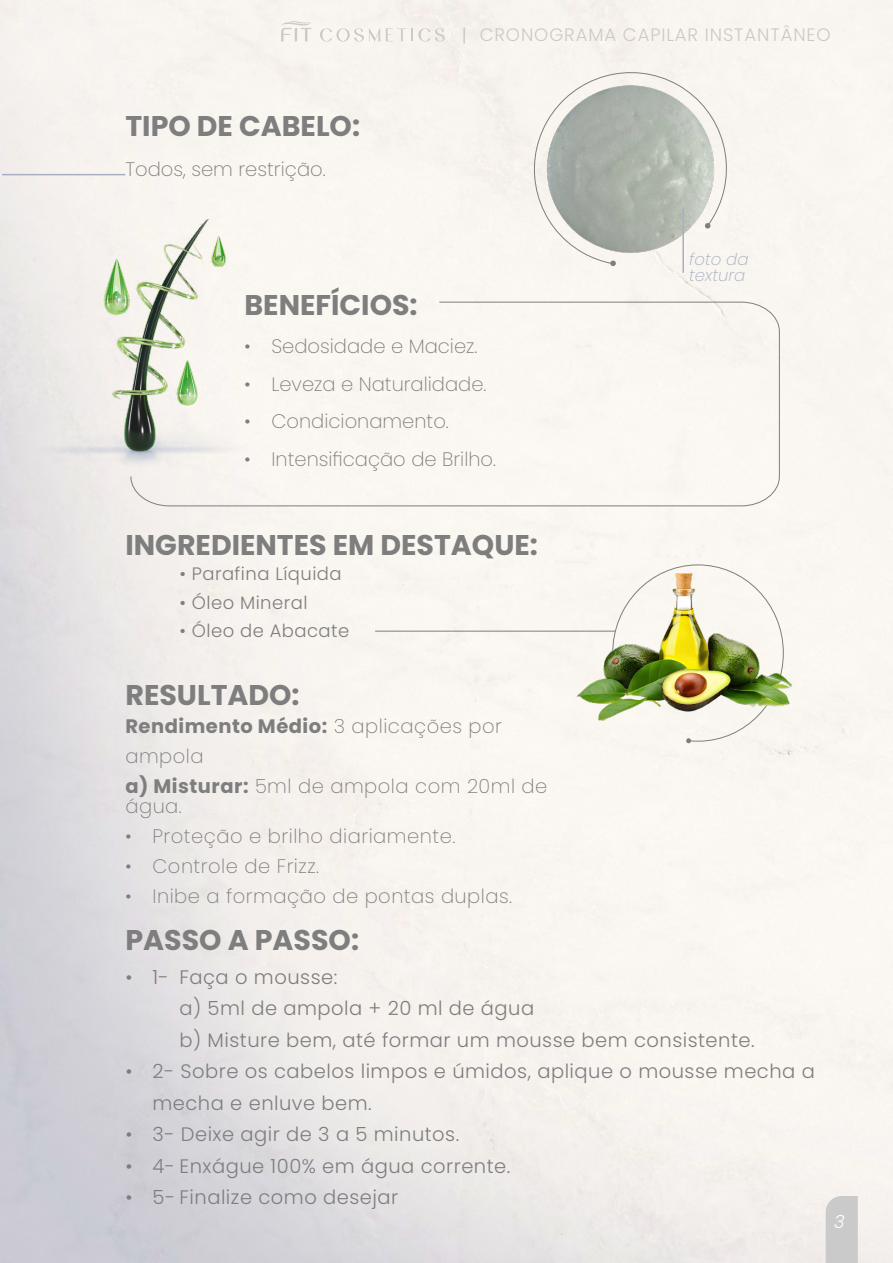
<style>
.page{position:relative;width:893px;height:1263px;background:#fff}
.page>*{position:absolute;margin:0;border:0;box-sizing:border-box;transform-origin:0 0}
.t1{font:700 28.5px "Poppins";color:#7e7e7e}
.t2{font:300 19.5px/31.5px "Poppins";letter-spacing:.025em;color:#7e7e7e}
.t3{font:200 19.5px/30px "Poppins";letter-spacing:.025em;color:#7e7e7e}
.t4{font:200 19.5px "Poppins";color:#7e7e7e}
.t5{font:300 18px "Poppins";letter-spacing:.025em;color:#7e7e7e}
.t6{font:300 18px "Poppins";letter-spacing:.05em;color:#cbc9c9}
.t7{font:italic 300 18px "Poppins";color:#fff}
.t8{font:italic 200 16.5px/16.5px "Poppins";color:#a9aec3}
.s1{font-weight:700}
</style>
<div class="page">
<div style="left:826px;top:1196px;width:32px;height:67px;background:#cacaca"></div>
<hr style="left:2px;top:174px;width:123px;height:1px;background:#a9aec3">
<div style="left:612px;top:720px;width:172px;height:23px;background:#f9f5f0"></div>
<hr style="left:375px;top:631px;width:240px;height:1px;background:#7e7e7e">
<div style="left:520px;top:257px;width:221px;height:7px;background:#f9f5ef"></div>
<svg style="left:610px;top:260px;width:6px;height:6px"></svg>
<div style="left:130px;top:301px;width:650px;height:206px;background:#faf6f1"></div>
<img style="left:569px;top:564px;width:234px;height:156px">
<img style="left:21px;top:208px;width:255px;height:276px">
<svg style="left:281px;top:21px;width:30px;height:20px"></svg>
<svg style="left:320px;top:28px;width:60px;height:14px"></svg>
<svg style="left:386px;top:28px;width:59px;height:14px"></svg>
<svg style="left:463px;top:27px;width:2px;height:17px"></svg>
<img style="left:513px;top:28px;width:234px;height:229px">
<hr style="left:682px;top:208px;width:2px;height:65px;background:#a9aec3">
<h1 class="t1" style="left:125px;top:110px;width:236px">TIPO DE CABELO:</h1>
<p class="t4" style="left:125px;top:158px;width:202px">Todos, sem restrição.</p>
<h1 class="t1" style="left:244px;top:288px;width:175px">BENEFÍCIOS:</h1>
<p class="t6" style="left:480px;top:25px;width:353px">CRONOGRAMA CAPILAR INSTANTÂNEO</p>
<p class="t8" style="left:689px;top:251px;width:61px">foto da textura</p>
<p class="t4" style="left:244px;top:335px;width:234px">• Sedosidade e Maciez.</p>
<p class="t4" style="left:244px;top:372px;width:243px">• Leveza e Naturalidade.</p>
<p class="t4" style="left:244px;top:410px;width:206px">• Condicionamento.</p>
<p class="t4" style="left:244px;top:447px;width:253px">• Intensificação de Brilho.</p>
<h1 class="t1" style="left:125px;top:528px;width:414px">INGREDIENTES EM DESTAQUE:</h1>
<p class="t5" style="left:179px;top:564px;width:164px">• Parafina Líquida</p>
<p class="t5" style="left:179px;top:592px;width:130px">• Óleo Mineral</p>
<p class="t5" style="left:179px;top:620px;width:171px">• Óleo de Abacate</p>
<h1 class="t1" style="left:125px;top:679px;width:176px">RESULTADO:</h1>
<p class="t3" style="left:125px;top:711px;width:423px"><span class="s1">Rendimento Médio:</span> 3 aplicações por ampola<br><span class="s1">a) Misturar:</span> 5ml de ampola com 20ml de</p>
<p class="t3" style="left:125px;top:791px;width:58px">água.</p>
<p class="t3" style="left:125px;top:821px;width:331px">• Proteção e brilho diariamente.</p>
<p class="t3" style="left:125px;top:851px;width:195px">• Controle de Frizz.</p>
<p class="t3" style="left:125px;top:881px;width:388px">• Inibe a formação de pontas duplas.</p>
<h1 class="t1" style="left:125px;top:923px;width:235px">PASSO A PASSO:</h1>
<p class="t2" style="left:179px;top:961px;width:577px;text-indent:-54px">• 1- Faça o mousse:<br>a) 5ml de ampola + 20 ml de água<br>b) Misture bem, até formar um mousse bem consistente.</p>
<p class="t2" style="left:152px;top:1056px;width:664px;text-indent:-27px">• 2- Sobre os cabelos limpos e úmidos, aplique o mousse mecha a mecha e enluve bem.</p>
<p class="t2" style="left:125px;top:1119px;width:335px">• 3- Deixe agir de 3 a 5 minutos.</p>
<p class="t2" style="left:125px;top:1150px;width:386px">• 4- Enxágue 100% em água corrente.</p>
<p class="t2" style="left:125px;top:1182px;width:274px">• 5- Finalize como desejar</p>
<p class="t7" style="left:834px;top:1211px;width:12px">3</p>
</div>
